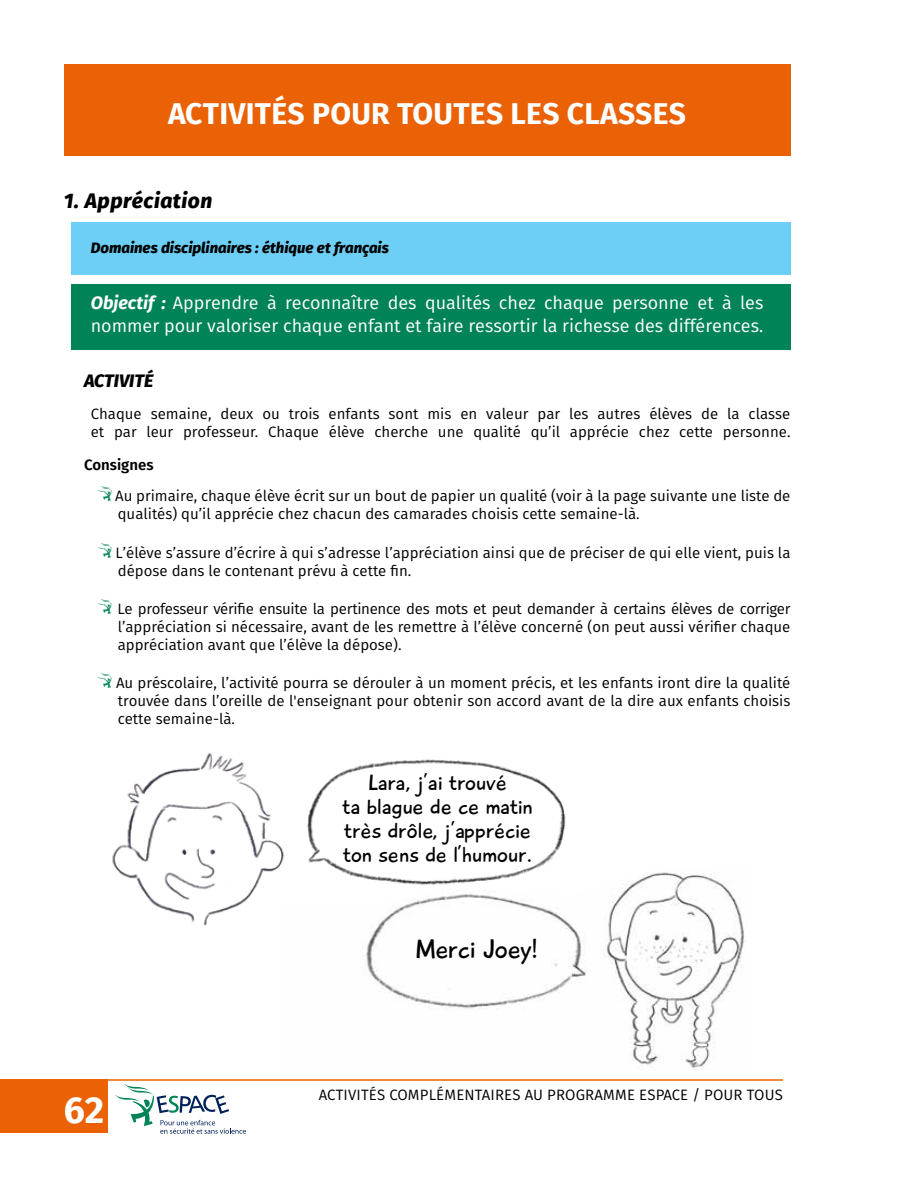
<style>
.page{position:relative;width:918px;height:1188px;background:#fff}
.page>*{position:absolute;margin:0;border:0;box-sizing:border-box;transform-origin:0 0}
.t1{font:700 37.5px "Fira Sans";color:#fff}
.t2{font:700 30px "Fira Sans";letter-spacing:.01em;color:#fff}
.t3{font:27px "Playtime With Hot Toddies";letter-spacing:-.01em;color:#000}
.t4{font:22.5px/24px "Playtime With Hot Toddies";letter-spacing:.01em;color:#000;text-align:center}
.t5{font:italic 800 21px "Fira Sans";letter-spacing:.025em;color:#000}
.t6{font:18px/22.5px "Fira Sans";color:#fff}
.t7{font:italic 800 18px "Fira Sans";color:#000}
.t8{font:15px/18px "Fira Sans";color:#000}
.t9{font:italic 800 15px "Fira Sans";color:#000}
.t10{font:600 15px "Fira Sans";color:#000}
.s1{font-weight:700;font-style:italic}
.s2{color:#008457}
</style>
<div class="page">
<div style="left:71px;top:285px;width:719px;height:65px;background:#008457"></div>
<div style="left:71px;top:222px;width:719px;height:53px;background:#6dcff6"></div>
<div style="left:64px;top:64px;width:726px;height:92px;background:#eb6206"></div>
<img style="left:112px;top:753px;width:454px;height:173px">
<img style="left:285px;top:864px;width:461px;height:206px">
<div style="left:0;top:1079px;width:108px;height:54px;background:#eb6206"></div>
<svg style="left:115px;top:1084px;width:131px;height:50px"></svg>
<hr style="left:0;top:1079px;width:783px;height:2px;background:#eb6206">
<h2 class="t2" style="left:168px;top:88px;width:519px">ACTIVITÉS POUR TOUTES LES CLASSES</h2>
<h3 class="t5" style="left:64px;top:182px;width:150px">1. Appréciation</h3>
<p class="t9" style="left:91px;top:235px;width:300px">Domaines disciplinaires : éthique et français</p>
<p class="t6" style="left:91px;top:291px;width:674px"><span class="s1">Objectif :</span> Apprendre à reconnaître des qualités chez chaque personne et à les nommer pour valoriser chaque enfant et faire ressortir la richesse des différences.</p>
<p class="t7" style="left:84px;top:365px;width:71px">ACTIVITÉ</p>
<p class="t8" style="left:91px;top:404px;width:701px">Chaque semaine, deux ou trois enfants sont mis en valeur par les autres élèves de la classe et par leur professeur. Chaque élève cherche une qualité qu’il apprécie chez cette personne.</p>
<p class="t10" style="left:84px;top:452px;width:71px">Consignes</p>
<p class="t8" style="left:118px;top:487px;width:674px;text-indent:-20px"><span class="s2">•</span> Au primaire, chaque élève écrit sur un bout de papier un qualité (voir à la page suivante une liste de qualités) qu’il apprécie chez chacun des camarades choisis cette semaine-là.</p>
<p class="t8" style="left:118px;top:543px;width:674px;text-indent:-20px"><span class="s2">•</span> L’élève s’assure d’écrire à qui s’adresse l’appréciation ainsi que de préciser de qui elle vient, puis la dépose dans le contenant prévu à cette fin.</p>
<p class="t8" style="left:118px;top:599px;width:674px;text-align:justify;text-indent:-20px"><span class="s2">•</span> Le professeur vérifie ensuite la pertinence des mots et peut demander à certains élèves de corriger l’appréciation si nécessaire, avant de les remettre à l’élève concerné (on peut aussi vérifier chaque appréciation avant que l’élève la dépose).</p>
<p class="t8" style="left:118px;top:673px;width:674px;text-align:justify;text-indent:-20px"><span class="s2">•</span> Au préscolaire, l’activité pourra se dérouler à un moment précis, et les enfants iront dire la qualité trouvée dans l’oreille de l'enseignant pour obtenir son accord avant de la dire aux enfants choisis cette semaine-là.</p>
<h3 class="t4" style="left:342px;top:770px;width:192px">Lara, j’ai trouvé<br>ta blague de ce matin très drôle, j’apprécie ton sens de l’humour.</h3>
<h1 class="t1" style="left:64px;top:1079px;width:42px">62</h1>
<h3 class="t3" style="left:415px;top:933px;width:124px">Merci Joey!</h3>
<p class="t8" style="left:319px;top:1085px;width:465px">ACTIVITÉS COMPLÉMENTAIRES AU PROGRAMME ESPACE / POUR TOUS</p>
</div>
